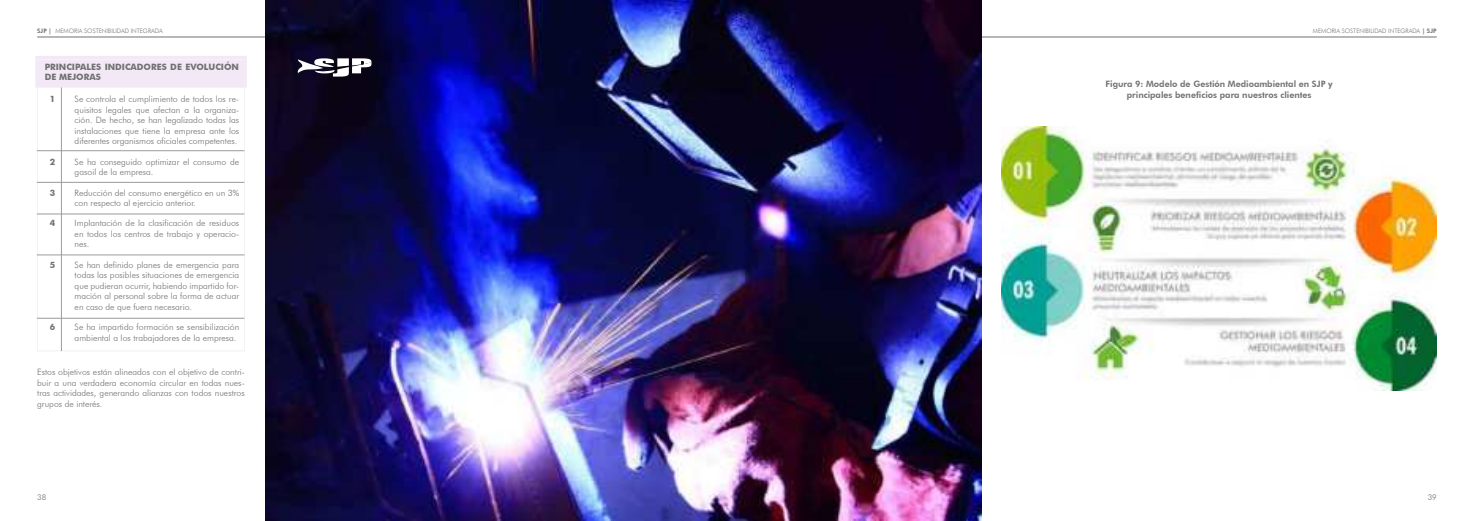
<style>
.page{position:relative;width:1474px;height:521px;background:#fff}
.page>*{position:absolute;margin:0;border:0;box-sizing:border-box;transform-origin:0 0}
.t1{font:300 8.75px/10.5px "Futura BT";color:#707172;text-align:justify}
.t2{font:800 8.75px/11.1px "Futura BT";color:#707172;text-align:center}
.t3{font:700 8.75px/10.5px "Futura BT";color:#707172}
.t4{font:300 7.88px "Futura BT";color:#707172}
.t5{font:300 6.12px "Futura BT";color:#707172}
.s1{font-weight:800}
</style>
<div class="page">
<hr style="left:37px;top:37px;width:1399px;height:1px;background:#707172">
<div style="left:35px;top:56px;width:212px;height:32px;background:#f3e8f6"></div>
<svg style="left:37px;top:88px;width:208px;height:263px"></svg>
<hr style="left:61px;top:87px;width:1px;height:264px;background:#9b9b9e">
<hr style="left:37px;top:151px;width:207px;height:1px;background:#9b9b9e">
<hr style="left:37px;top:182px;width:207px;height:1px;background:#9b9b9e">
<hr style="left:37px;top:214px;width:207px;height:1px;background:#9b9b9e">
<hr style="left:37px;top:255px;width:207px;height:1px;background:#9b9b9e">
<hr style="left:37px;top:318px;width:207px;height:1px;background:#9b9b9e">
<img style="left:265px;top:0;width:716px;height:521px">
<svg style="left:297px;top:58px;width:74px;height:19px"></svg>
<img style="left:1001px;top:126px;width:434px;height:264px">
<p class="t5" style="left:37px;top:29px;width:127px"><span class="s1">SJP |</span> MEMORIA SOSTENIBILIDAD INTEGRADA</p>
<p class="t5" style="left:1312px;top:28px;width:125px">MEMORIA SOSTENIBILIDAD INTEGRADA <span class="s1">| SJP</span></p>
<p class="t3" style="left:45px;top:62px;width:196px">PRINCIPALES INDICADORES DE EVOLUCIÓN<br>DE MEJORAS</p>
<p class="t3" style="left:50px;top:95px;width:7px">1</p>
<p class="t1" style="left:75px;top:94px;width:166px">Se controla el cumplimiento de todos los re&shy;quisitos legales que afectan a la organiza&shy;ción. De hecho, se han legalizado todas las instalaciones que tiene la empresa ante los diferentes organismos oficiales competentes.</p>
<p class="t3" style="left:50px;top:157px;width:7px">2</p>
<p class="t1" style="left:75px;top:157px;width:166px">Se ha conseguido optimizar el consumo de gasoil de la empresa.</p>
<p class="t3" style="left:50px;top:188px;width:7px">3</p>
<p class="t1" style="left:75px;top:188px;width:166px">Reducción del consumo energético en un 3% con respecto al ejercicio anterior.</p>
<p class="t3" style="left:50px;top:219px;width:7px">4</p>
<p class="t1" style="left:75px;top:219px;width:166px">Implantación de la clasificación de residuos en todos los centros de trabajo y operacio&shy;nes.</p>
<p class="t3" style="left:50px;top:260px;width:7px">5</p>
<p class="t1" style="left:75px;top:260px;width:166px">Se han definido planes de emergencia para todas las posibles situaciones de emergencia que pudieran ocurrir, habiendo impartido for&shy;mación al personal sobre la forma de actuar en caso de que fuera necesario.</p>
<p class="t3" style="left:50px;top:323px;width:7px">6</p>
<p class="t1" style="left:75px;top:323px;width:166px">Se ha impartido formación se sensibilización ambiental a los trabajadores de la empresa.</p>
<p class="t1" style="left:37px;top:367px;width:209px">Estos objetivos están alineados con el objetivo de contri&shy;buir a una verdadera economía circular en todas nues&shy;tras actividades, generando alianzas con todos nuestros grupos de interés.</p>
<p class="t2" style="left:1105px;top:79px;width:229px">Figura 9: Modelo de Gestión Medioambiental en SJP y principales beneficios para nuestros clientes</p>
<p class="t4" style="left:37px;top:494px;width:11px">38</p>
<p class="t4" style="left:1427px;top:494px;width:11px">39</p>
</div>
